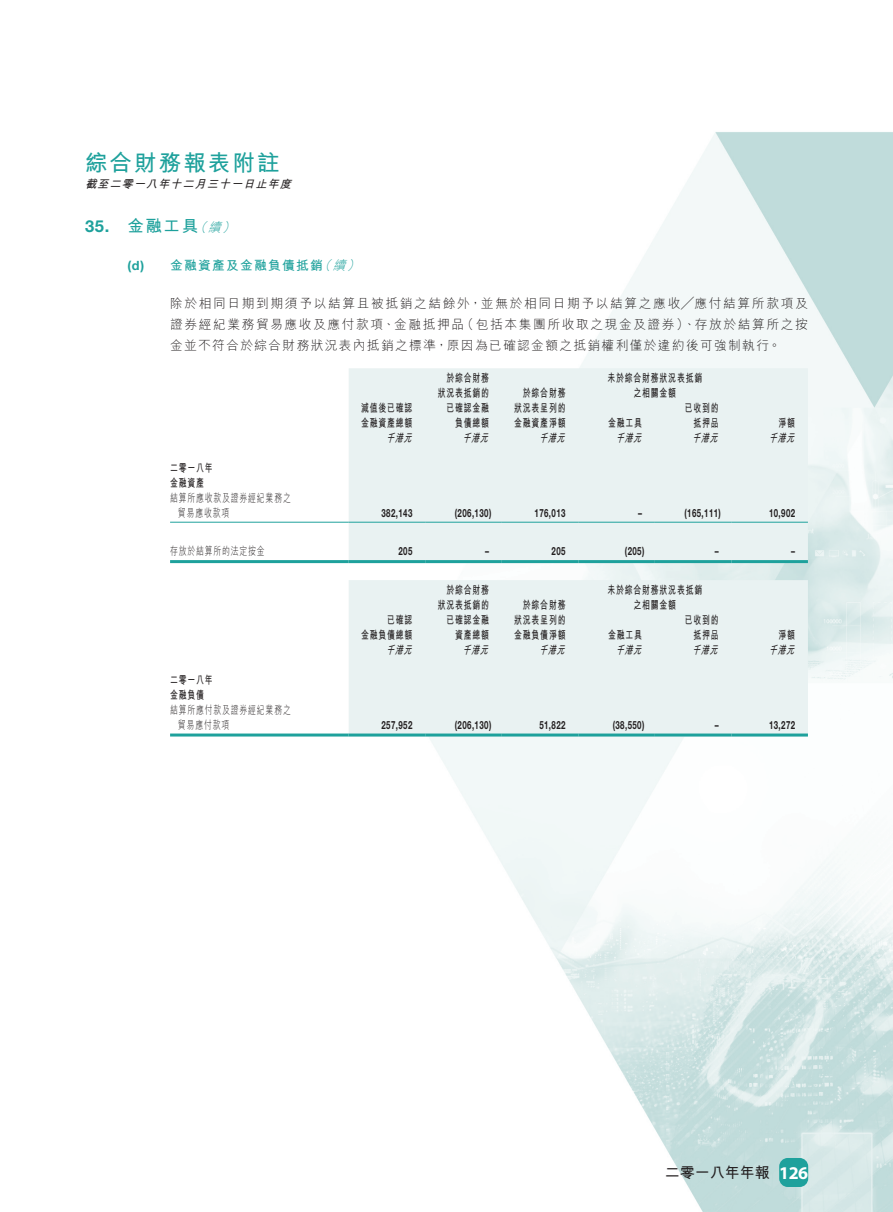
<style>
.page{position:relative;width:893px;height:1212px;background:#fff}
.page>*{position:absolute;margin:0;border:0;box-sizing:border-box;transform-origin:0 0}
.t1{font:700 22.5px "M Hei HK";letter-spacing:.09em;color:#1ea19c}
.t2{font:700 18px "Myriad Pro";color:#fff}
.t3{font:700 16.5px "M Hei HK";color:#1ea19c}
.t4{font:700 16.5px "Helvetica Neue LT Std";color:#1ea19c}
.t5{font:700 15px "M Hei HK";color:#231f20}
.t6{font:300 12.75px/21px "M Hei HK";letter-spacing:.125em;color:#231f20;text-align:right}
.t7{font:300 12.75px/21px "M Hei HK";letter-spacing:.105em;color:#231f20}
.t8{font:700 12.75px "M Hei HK";letter-spacing:.1em;color:#1ea19c}
.t9{font:italic 300 12.75px "M Hei HK";color:#1ea19c}
.t10{font:700 12.75px "Helvetica Neue LT Std";color:#1ea19c}
.t11{font:700 11.25px/15px "M Hei HK";letter-spacing:.105em;color:#231f20;scale:.7 1}
.t12{font:700 11.25px "Helvetica Neue LT Std";letter-spacing:.055em;color:#231f20;scale:.7 1}
.t13{font:300 11.25px "M Hei HK";letter-spacing:.105em;color:#231f20;scale:.7 1}
.t14{font:italic 700 11.25px "M Hei HK";color:#231f20;scale:.7 1}
.t15{font:italic 700 11.25px "M Hei HK";color:#231f20}
</style>
<div class="page">
<img style="left:170px;top:132px;width:723px;height:1080px">
<div style="left:779px;top:1158px;width:29px;height:29px;background:#1ea19c;border-radius:9px"></div>
<div style="left:349px;top:368px;width:459px;height:192px;background:#e9f2f2"></div>
<hr style="left:170px;top:522px;width:179px;height:1px;background:#1ea19c">
<hr style="left:349px;top:522px;width:76px;height:1px;background:#1ea19c">
<hr style="left:425px;top:522px;width:77px;height:1px;background:#1ea19c">
<hr style="left:502px;top:522px;width:76px;height:1px;background:#1ea19c">
<hr style="left:578px;top:522px;width:77px;height:1px;background:#1ea19c">
<hr style="left:655px;top:522px;width:76px;height:1px;background:#1ea19c">
<hr style="left:731px;top:522px;width:77px;height:1px;background:#1ea19c">
<hr style="left:170px;top:560px;width:179px;height:3px;background:#1ea19c">
<hr style="left:349px;top:560px;width:76px;height:3px;background:#1ea19c">
<hr style="left:425px;top:560px;width:77px;height:3px;background:#1ea19c">
<hr style="left:502px;top:560px;width:76px;height:3px;background:#1ea19c">
<hr style="left:578px;top:560px;width:77px;height:3px;background:#1ea19c">
<hr style="left:655px;top:560px;width:76px;height:3px;background:#1ea19c">
<hr style="left:731px;top:560px;width:77px;height:3px;background:#1ea19c">
<div style="left:349px;top:580px;width:459px;height:153px;background:#e9f2f2"></div>
<hr style="left:170px;top:733px;width:179px;height:3px;background:#1ea19c">
<hr style="left:349px;top:733px;width:76px;height:3px;background:#1ea19c">
<hr style="left:425px;top:733px;width:77px;height:3px;background:#1ea19c">
<hr style="left:502px;top:733px;width:76px;height:3px;background:#1ea19c">
<hr style="left:578px;top:733px;width:77px;height:3px;background:#1ea19c">
<hr style="left:655px;top:733px;width:76px;height:3px;background:#1ea19c">
<hr style="left:731px;top:733px;width:77px;height:3px;background:#1ea19c">
<h1 class="t1" style="left:85px;top:146px;width:196px">綜合財務報表附註</h1>
<p class="t15" style="left:85px;top:176px;width:211px">截至二零一八年十二月三十一日止年度</p>
<h3 class="t4" style="left:85px;top:215px;width:26px">35.</h3>
<h3 class="t3" style="left:128px;top:214px;width:72px">金融工具</h3>
<p class="t9" style="left:194px;top:220px;width:32px">（續</p>
<p class="t9" style="left:222px;top:220px;width:18px">(</p>
<p class="t10" style="left:128px;top:257px;width:18px">d( )</p>
<p class="t9" style="left:318px;top:258px;width:32px">（續</p>
<p class="t9" style="left:347px;top:258px;width:18px">(</p>
<p class="t8" style="left:170px;top:256px;width:154px">金融資產及金融負債抵銷</p>
<p class="t6" style="left:170px;top:292px;width:639px">除於相同日期到期須予以結算且被抵銷之結餘外，並無於相同日期予以結算之應收╱應付結算所款項及（包括本集團所收取之現金及證券）、存放於結算所之按</p>
<p class="t7" style="left:170px;top:313px;width:612px">證券經紀業務貿易應收及應付款項、金融抵押品<br>金並不符合於綜合財務狀況表內抵銷之標準，原因為已確認金額之抵銷權利僅於違約後可強制執行。</p>
<p class="t11" style="left:170px;top:459px;width:62px">二零一八年金融資產</p>
<p class="t13" style="left:170px;top:492px;width:174px">結算所應收款及證券經紀業務之</p>
<p class="t13" style="left:178px;top:507px;width:75px">貿易應收款項</p>
<p class="t13" style="left:170px;top:545px;width:137px">存放於結算所的法定按金</p>
<p class="t11" style="left:170px;top:671px;width:62px">二零一八年金融負債</p>
<p class="t13" style="left:170px;top:704px;width:174px">結算所應付款及證券經紀業務之</p>
<p class="t13" style="left:178px;top:719px;width:75px">貿易應付款項</p>
<p class="t11" style="left:361px;top:399px;width:75px">減值後已確認金融資產總額</p>
<p class="t11" style="left:438px;top:369px;width:75px;text-align:right">於綜合財務狀況表抵銷的已確認金融負債總額</p>
<p class="t11" style="left:514px;top:384px;width:75px;text-align:justify;text-indent:9px">於綜合財務狀況表呈列的金融資產淨額</p>
<p class="t11" style="left:607px;top:369px;width:137px;text-align:center">未於綜合財務狀況表抵銷之相關金額</p>
<p class="t11" style="left:608px;top:414px;width:50px">金融工具</p>
<p class="t11" style="left:685px;top:399px;width:50px">已收到的</p>
<p class="t11" style="left:693px;top:414px;width:38px">抵押品</p>
<p class="t11" style="left:779px;top:414px;width:25px">淨額</p>
<p class="t14" style="left:386px;top:429px;width:43px">千港元</p>
<p class="t14" style="left:463px;top:429px;width:43px">千港元</p>
<p class="t14" style="left:539px;top:429px;width:43px">千港元</p>
<p class="t14" style="left:616px;top:429px;width:43px">千港元</p>
<p class="t14" style="left:692px;top:429px;width:43px">千港元</p>
<p class="t14" style="left:769px;top:429px;width:43px">千港元</p>
<p class="t12" style="left:381px;top:506px;width:46px">382,143</p>
<p class="t12" style="left:455px;top:506px;width:54px">)206,130(</p>
<p class="t12" style="left:535px;top:506px;width:46px">176,013</p>
<p class="t12" style="left:638px;top:506px;width:7px">–</p>
<p class="t12" style="left:684px;top:506px;width:54px">)165,111(</p>
<p class="t12" style="left:769px;top:506px;width:39px">10,902</p>
<p class="t12" style="left:398px;top:544px;width:21px">205</p>
<p class="t12" style="left:485px;top:544px;width:7px">–</p>
<p class="t12" style="left:552px;top:544px;width:21px">205</p>
<p class="t12" style="left:625px;top:544px;width:29px">)205(</p>
<p class="t12" style="left:715px;top:544px;width:7px">–</p>
<p class="t12" style="left:791px;top:544px;width:7px">–</p>
<p class="t11" style="left:361px;top:611px;width:75px;text-align:right">已確認<br>金融負債總額</p>
<p class="t11" style="left:438px;top:581px;width:75px;text-align:right">於綜合財務狀況表抵銷的已確認金融資產總額</p>
<p class="t11" style="left:514px;top:596px;width:75px;text-align:justify;text-indent:9px">於綜合財務狀況表呈列的金融負債淨額</p>
<p class="t11" style="left:607px;top:581px;width:137px;text-align:center">未於綜合財務狀況表抵銷之相關金額</p>
<p class="t11" style="left:608px;top:626px;width:50px">金融工具</p>
<p class="t11" style="left:685px;top:611px;width:50px">已收到的</p>
<p class="t11" style="left:693px;top:626px;width:38px">抵押品</p>
<p class="t11" style="left:779px;top:626px;width:25px">淨額</p>
<p class="t14" style="left:386px;top:641px;width:43px">千港元</p>
<p class="t14" style="left:463px;top:641px;width:43px">千港元</p>
<p class="t14" style="left:539px;top:641px;width:43px">千港元</p>
<p class="t14" style="left:616px;top:641px;width:43px">千港元</p>
<p class="t14" style="left:692px;top:641px;width:43px">千港元</p>
<p class="t14" style="left:769px;top:641px;width:43px">千港元</p>
<p class="t12" style="left:381px;top:718px;width:46px">257,952</p>
<p class="t12" style="left:455px;top:718px;width:54px">)206,130(</p>
<p class="t12" style="left:539px;top:718px;width:39px">51,822</p>
<p class="t12" style="left:613px;top:718px;width:47px">)38,550(</p>
<p class="t12" style="left:715px;top:718px;width:7px">–</p>
<p class="t12" style="left:769px;top:718px;width:39px">13,272</p>
<h3 class="t5" style="left:665px;top:1161px;width:107px">二零一八年年報</h3>
<h2 class="t2" style="left:779px;top:1161px;width:30px">126</h2>
</div>
